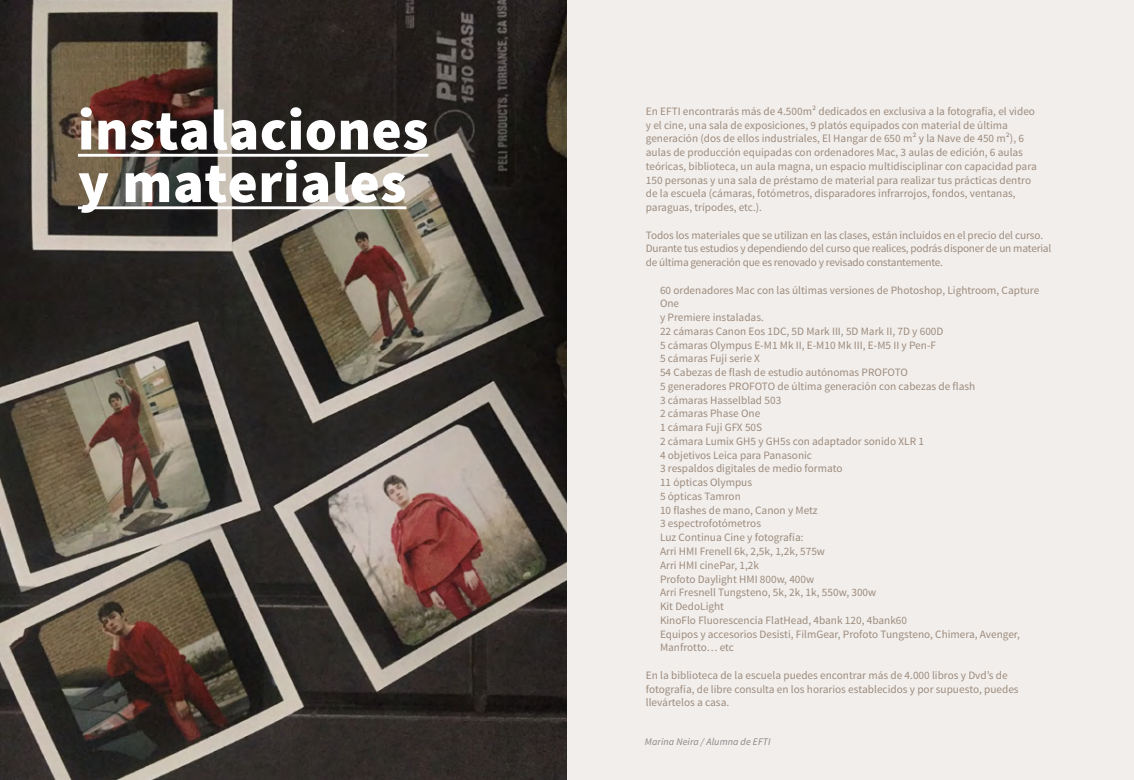
<style>
.page{position:relative;width:1134px;height:780px;background:#f1eeec}
.page>*{position:absolute;margin:0;border:0;box-sizing:border-box;transform-origin:0 0}
.t1{font:900 57.5px/52.5px "Source Sans Pro";letter-spacing:.01em;color:#fff}
.t2{font:11.25px/13.8px "Source Sans Pro";color:#a79586}
.t3{font:11.25px/13.8px "Source Sans Pro";letter-spacing:-.02em;color:#a79586}
.t4{font:italic 10px "Source Sans Pro";letter-spacing:.01em;color:#878787}
</style>
<div class="page">
<img style="left:0;top:0;width:567px;height:780px">
<hr style="left:78px;top:154px;width:350px;height:3px;background:#fff">
<hr style="left:78px;top:206px;width:328px;height:3px;background:#fff">
<h1 class="t1" style="left:78px;top:107px;width:352px">instalaciones y materiales</h1>
<p class="t2" style="left:646px;top:104px;width:392px">En EFTI encontrarás más de 4.500m² dedicados en exclusiva a la fotografía, el video y el cine, una sala de exposiciones, 9 platós equipados con material de última generación (dos de ellos industriales, El Hangar de 650 m² y la Nave de 450 m²), 6 aulas de producción equipadas con ordenadores Mac, 3 aulas de edición, 6 aulas teóricas, biblioteca, un aula magna, un espacio multidisciplinar con capacidad para 150 personas y una sala de préstamo de material para realizar tus prácticas dentro de la escuela (cámaras, fotómetros, disparadores infrarrojos, fondos, ventanas, paraguas, trípodes, etc.).</p>
<p class="t3" style="left:646px;top:228px;width:407px">Todos los materiales que se utilizan en las clases, están incluidos en el precio del curso.<br>Durante tus estudios y dependiendo del curso que realices, podrás disponer de un material de última generación que es renovado y revisado constantemente.</p>
<p class="t2" style="left:660px;top:283px;width:381px">60 ordenadores Mac con las últimas versiones de Photoshop, Lightroom, Capture One<br>y Premiere instaladas.<br>22 cámaras Canon Eos 1DC, 5D Mark III, 5D Mark II, 7D y 600D<br>5 cámaras Olympus E-M1 Mk II, E-M10 Mk III, E-M5 II y Pen-F<br>5 cámaras Fuji serie X<br>54 Cabezas de flash de estudio autónomas PROFOTO<br>5 generadores PROFOTO de última generación con cabezas de flash<br>3 cámaras Hasselblad 503<br>2 cámaras Phase One<br>1 cámara Fuji GFX 50S<br>2 cámara Lumix GH5 y GH5s con adaptador sonido XLR 1<br>4 objetivos Leica para Panasonic<br>3 respaldos digitales de medio formato<br>11 ópticas Olympus<br>5 ópticas Tamron<br>10 flashes de mano, Canon y Metz<br>3 espectrofotómetros<br>Luz Continua Cine y fotografía:<br>Arri HMI Frenell 6k, 2,5k, 1,2k, 575w<br>Arri HMI cinePar, 1,2k<br>Profoto Daylight HMI 800w, 400w<br>Arri Fresnell Tungsteno, 5k, 2k, 1k, 550w, 300w<br>Kit DedoLight<br>KinoFlo Fluorescencia FlatHead, 4bank 120, 4bank60<br>Equipos y accesorios Desisti, FilmGear, Profoto Tungsteno, Chimera, Avenger, Manfrotto… etc</p>
<p class="t2" style="left:646px;top:668px;width:374px">En la biblioteca de la escuela puedes encontrar más de 4.000 libros y Dvd’s de fotografía, de libre consulta en los horarios establecidos y por supuesto, puedes llevártelos a casa.</p>
<p class="t4" style="left:645px;top:735px;width:127px">Marina Neira / Alumna de EFTI</p>
</div>
